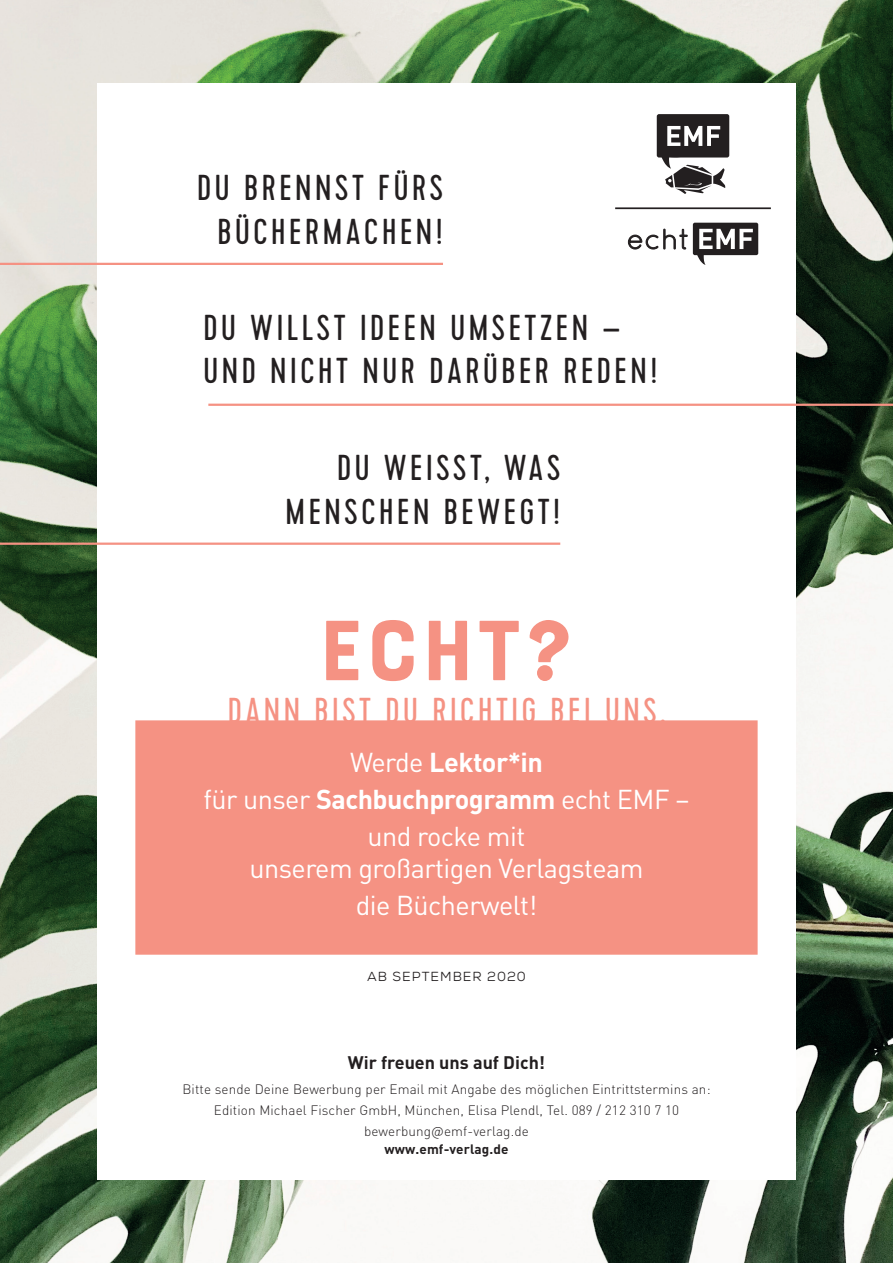
<style>
.page{position:relative;width:893px;height:1263px;background:#fff}
.page>*{position:absolute;margin:0;border:0;box-sizing:border-box;transform-origin:0 0}
.t1{font:90px "Bourton Base";color:#f59283}
.t2{font:36px/43.2px "Cervo";letter-spacing:.1em;color:#231f20;text-align:center}
.t3{font:36px "Cervo";letter-spacing:.1em;color:#f59283}
.t4{font:27px/36.8px "DIN Pro";letter-spacing:-.02em;color:#fff;text-align:center}
.t5{font:700 18px "DIN Pro";color:#231f20}
.t6{font:300 13.5px/21px "DIN Pro";letter-spacing:.01em;color:#231f20;text-align:center}
.t7{font:700 13.5px "DIN Pro";letter-spacing:.01em;color:#231f20}
.t8{font:13.2px "Nexa Rust Sans";letter-spacing:.075em;color:#231f20}
.s1{font-weight:700}
</style>
<div class="page">
<img style="left:0;top:0;width:893px;height:1263px">
<div style="left:97px;top:83px;width:699px;height:1097px;background:#fff"></div>
<div style="left:135px;top:720px;width:623px;height:235px;background:#f59283;border:2px solid #f59283"></div>
<svg style="left:657px;top:114px;width:72px;height:80px"></svg>
<svg style="left:628px;top:235px;width:30px;height:14px"></svg>
<svg style="left:664px;top:229px;width:23px;height:20px"></svg>
<svg style="left:693px;top:223px;width:65px;height:42px"></svg>
<hr style="left:615px;top:207px;width:156px;height:2px;background:#231f20">
<hr style="left:0;top:263px;width:443px;height:2px;background:#f59283">
<hr style="left:0;top:542px;width:560px;height:3px;background:#f59283">
<hr style="left:208px;top:404px;width:685px;height:2px;background:#f59283">
<h2 class="t2" style="left:197px;top:168px;width:247px">DU BRENNST FÜRS<br>BÜCHERMACHEN!</h2>
<h2 class="t2" style="left:203px;top:307px;width:455px;text-align:left">DU WILLST IDEEN UMSETZEN –<br>UND NICHT NUR DARÜBER REDEN!</h2>
<h2 class="t2" style="left:286px;top:447px;width:276px;text-align:right">DU WEISST, WAS<br>MENSCHEN BEWEGT!</h2>
<h1 class="t1" style="left:318px;top:595px;width:259px">Echt?</h1>
<h2 class="t3" style="left:228px;top:690px;width:439px">DANN BIST DU RICHTIG BEI UNS.</h2>
<h3 class="t4" style="left:204px;top:743px;width:487px">Werde <span class="s1">Lektor*in<br></span>für unser <span class="s1">Sachbuchprogramm</span> echt EMF – und rocke mit</h3>
<h3 class="t4" style="left:249px;top:849px;width:396px">unserem großartigen Verlagsteam die Bücherwelt!</h3>
<p class="t8" style="left:367px;top:968px;width:160px">AB SEPTEMBER 2020</p>
<h3 class="t5" style="left:348px;top:1050px;width:199px">Wir freuen uns auf Dich!</h3>
<p class="t6" style="left:182px;top:1078px;width:530px">Bitte sende Deine Bewerbung per Email mit Angabe des möglichen Eintrittstermins an:<br>Edition Michael Fischer GmbH, München, Elisa Plendl, Tel. 089 / 212 310 7 10 bewerbung@emf-verlag.de</p>
<p class="t7" style="left:384px;top:1140px;width:126px">www.emf-verlag.de</p>
</div>
